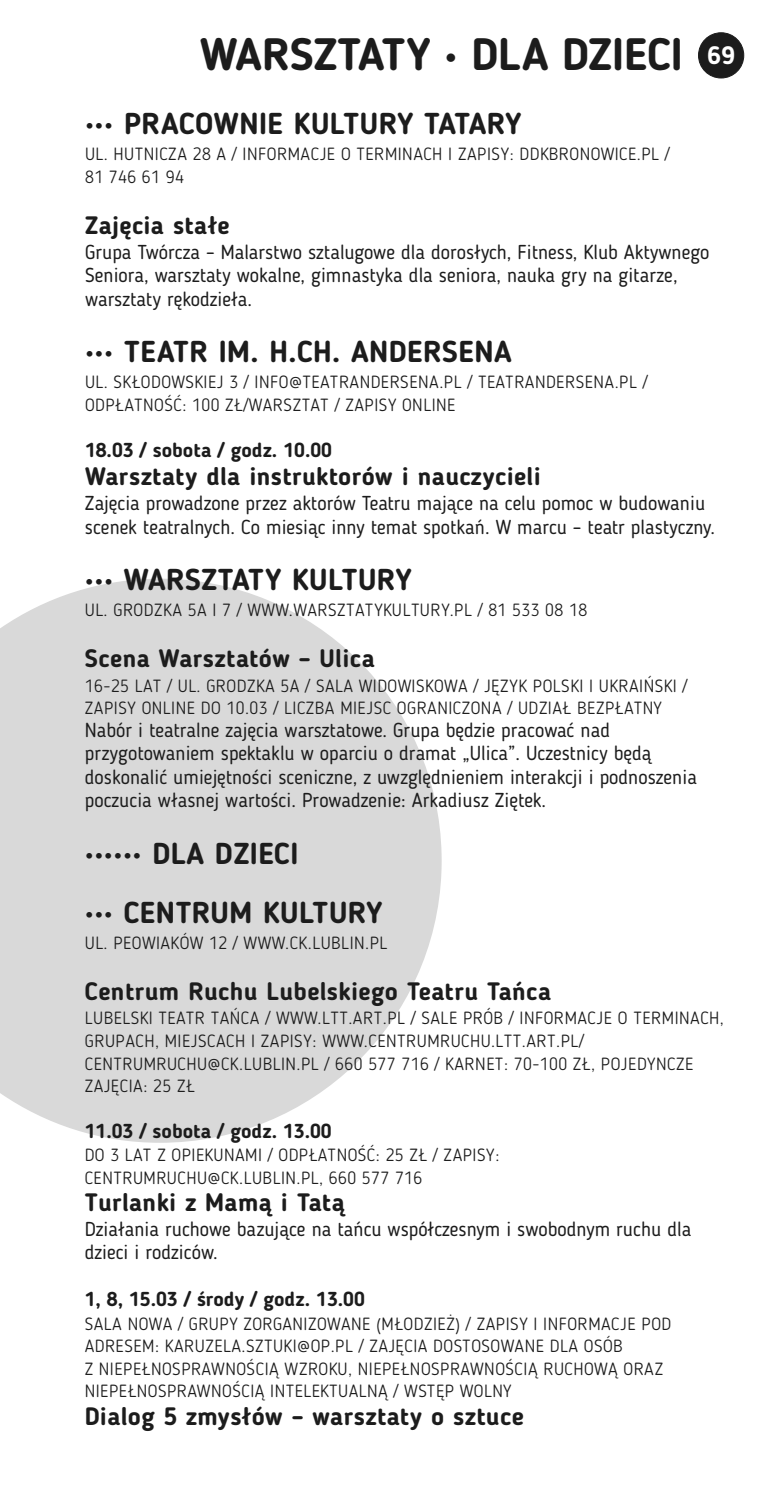
<style>
.page{position:relative;width:780px;height:1489px;background:#fff}
.page>*{position:absolute;margin:0;border:0;box-sizing:border-box;transform-origin:0 0}
.t1{font:700 45px "Blogger Sans";color:#1c1c1c}
.t2{font:700 30px "Blogger Sans";letter-spacing:.015em;color:#1c1c1c}
.t3{font:700 25px "Blogger Sans";letter-spacing:.015em;color:#1c1c1c}
.t4{font:20px/23.5px "Blogger Sans";color:#1c1c1c}
.t5{font:700 20px "Blogger Sans";color:#1c1c1c}
.t6{font:300 17.5px/22.5px "Blogger Sans";letter-spacing:.03em;color:#1c1c1c}
.s1{font-size:25px;color:#fff}
</style>
<div class="page">
<svg style="left:0;top:578px;width:441px;height:564px;fill:#d9d9d9"></svg>
<div style="left:698px;top:32px;width:46px;height:46px;background:#1c1c1c;border:1px solid #1c1c1c;border-radius:50%"></div>
<h1 class="t1" style="left:200px;top:36px;width:536px">WARSZTATY • DLA DZIECI <span class="s1">69</span></h1>
<h2 class="t2" style="left:85px;top:112px;width:438px">••• PRACOWNIE KULTURY TATARY</h2>
<p class="t6" style="left:85px;top:144px;width:586px">UL. HUTNICZA 28 A / INFORMACJE O TERMINACH I ZAPISY: DDKBRONOWICE.PL /<br>81 746 61 94</p>
<h3 class="t3" style="left:85px;top:215px;width:146px">Zajęcia stałe</h3>
<p class="t4" style="left:85px;top:242px;width:625px">Grupa Twórcza – Malarstwo sztalugowe dla dorosłych, Fitness, Klub Aktywnego<br>Seniora, warsztaty wokalne, gimnastyka dla seniora, nauka gry na gitarze, warsztaty rękodzieła.</p>
<h2 class="t2" style="left:85px;top:339px;width:428px">••• TEATR IM. H.CH. ANDERSENA</h2>
<p class="t6" style="left:85px;top:372px;width:564px">UL. SKŁODOWSKIEJ 3 / INFO@TEATRANDERSENA.PL / TEATRANDERSENA.PL /<br>ODPŁATNOŚĆ: 100 ZŁ/WARSZTAT / ZAPISY ONLINE</p>
<p class="t5" style="left:85px;top:442px;width:248px">18.03 / sobota / godz. 10.00</p>
<h3 class="t3" style="left:85px;top:466px;width:457px">Warsztaty dla instruktorów i nauczycieli</h3>
<p class="t4" style="left:85px;top:493px;width:631px">Zajęcia prowadzone przez aktorów Teatru mające na celu pomoc w budowaniu scenek teatralnych. Co miesiąc inny temat spotkań. W marcu – teatr plastyczny.</p>
<h2 class="t2" style="left:85px;top:567px;width:328px">••• WARSZTATY KULTURY</h2>
<p class="t6" style="left:85px;top:600px;width:503px">UL. GRODZKA 5A I 7 / WWW.WARSZTATYKULTURY.PL / 81 533 08 18</p>
<h3 class="t3" style="left:85px;top:648px;width:291px">Scena Warsztatów – Ulica</h3>
<p class="t6" style="left:85px;top:675px;width:604px">16-25 LAT / UL. GRODZKA 5A / SALA WIDOWISKOWA / JĘZYK POLSKI I UKRAIŃSKI /<br>ZAPISY ONLINE DO 10.03 / LICZBA MIEJSC OGRANICZONA / UDZIAŁ BEZPŁATNY</p>
<p class="t4" style="left:85px;top:720px;width:613px">Nabór i teatralne zajęcia warsztatowe. Grupa będzie pracować nad przygotowaniem spektaklu w oparciu o dramat „Ulica”. Uczestnicy będą doskonalić umiejętności sceniczne, z uwzględnieniem interakcji i podnoszenia poczucia własnej wartości. Prowadzenie: Arkadiusz Ziętek.</p>
<h2 class="t2" style="left:85px;top:841px;width:215px">•••••• DLA DZIECI</h2>
<h2 class="t2" style="left:85px;top:899px;width:299px">••• CENTRUM KULTURY</h2>
<p class="t6" style="left:85px;top:932px;width:304px">UL. PEOWIAKÓW 12 / WWW.CK.LUBLIN.PL</p>
<h3 class="t3" style="left:85px;top:980px;width:467px">Centrum Ruchu Lubelskiego Teatru Tańca</h3>
<p class="t6" style="left:85px;top:1008px;width:640px">LUBELSKI TEATR TAŃCA / WWW.LTT.ART.PL / SALE PRÓB / INFORMACJE O TERMINACH, GRUPACH, MIEJSCACH I ZAPISY: WWW.CENTRUMRUCHU.LTT.ART.PL/ CENTRUMRUCHU@CK.LUBLIN.PL / 660 577 716 / KARNET: 70-100 ZŁ, POJEDYNCZE ZAJĘCIA: 25 ZŁ</p>
<p class="t5" style="left:85px;top:1122px;width:248px">11.03 / sobota / godz. 13.00</p>
<p class="t6" style="left:85px;top:1145px;width:416px">DO 3 LAT Z OPIEKUNAMI / ODPŁATNOŚĆ: 25 ZŁ / ZAPISY:<br>CENTRUMRUCHU@CK.LUBLIN.PL, 660 577 716</p>
<h3 class="t3" style="left:85px;top:1192px;width:261px">Turlanki z Mamą i Tatą</h3>
<p class="t4" style="left:85px;top:1218px;width:608px">Działania ruchowe bazujące na tańcu współczesnym i swobodnym ruchu dla dzieci i rodziców.</p>
<p class="t5" style="left:85px;top:1291px;width:281px">1, 8, 15.03 / środy / godz. 13.00</p>
<p class="t6" style="left:85px;top:1313px;width:588px">SALA NOWA / GRUPY ZORGANIZOWANE (MŁODZIEŻ) / ZAPISY I INFORMACJE POD ADRESEM: KARUZELA.SZTUKI@OP.PL / ZAJĘCIA DOSTOSOWANE DLA OSÓB<br>Z NIEPEŁNOSPRAWNOŚCIĄ WZROKU, NIEPEŁNOSPRAWNOŚCIĄ RUCHOWĄ ORAZ NIEPEŁNOSPRAWNOŚCIĄ INTELEKTUALNĄ / WSTĘP WOLNY</p>
<h3 class="t3" style="left:85px;top:1405px;width:440px">Dialog 5 zmysłów – warsztaty o sztuce</h3>
</div>
